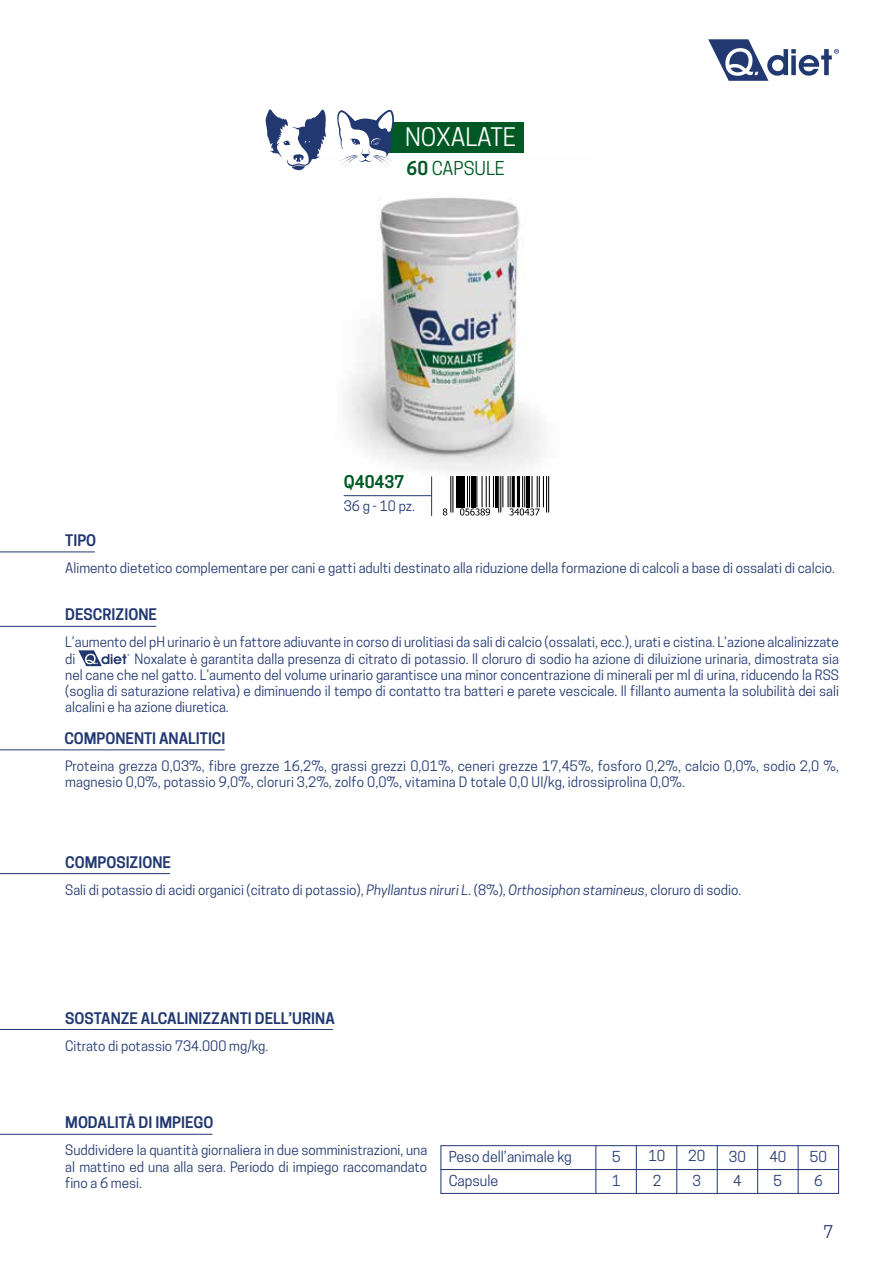
<style>
.page{position:relative;width:893px;height:1263px;background:#fff}
.page>*{position:absolute;margin:0;border:0;box-sizing:border-box;transform-origin:0 0}
.t1{font:24px "Cooper Hewitt";color:#fff}
.t2{font:18px "Cooper Hewitt";color:#005924}
.t3{font:600 16.5px "Cooper Hewitt";color:#005924}
.t4{font:16.5px "Cooper Hewitt";color:#213871}
.t5{font:600 15px "Cooper Hewitt";color:#213871}
.t6{font:14.25px/24.5px "Cooper Hewitt";color:#213871}
.t7{font:13.5px/16.2px "Cooper Hewitt";color:#213871;text-align:justify}
.s1{font-weight:600}
.s2{font-style:italic}
</style>
<div class="page">
<img style="left:343px;top:197px;width:207px;height:308px">
<hr style="left:0;top:551px;width:95px;height:1px;background:#213871">
<div style="left:441px;top:1145px;width:398px;height:49px;border:1px solid #213871"></div>
<hr style="left:441px;top:1169px;width:397px;height:1px;background:#213871">
<hr style="left:595px;top:1145px;width:1px;height:49px;background:#213871">
<hr style="left:636px;top:1145px;width:1px;height:49px;background:#213871">
<hr style="left:676px;top:1145px;width:1px;height:49px;background:#213871">
<hr style="left:757px;top:1145px;width:1px;height:49px;background:#213871">
<hr style="left:798px;top:1145px;width:1px;height:49px;background:#213871">
<hr style="left:717px;top:1145px;width:1px;height:49px;background:#213871">
<div style="left:388px;top:122px;width:135px;height:31px;background:#005924"></div>
<hr style="left:0;top:1134px;width:212px;height:1px;background:#213871">
<hr style="left:0;top:626px;width:156px;height:1px;background:#213871">
<hr style="left:0;top:749px;width:224px;height:1px;background:#213871">
<hr style="left:0;top:873px;width:170px;height:1px;background:#213871">
<svg style="left:265px;top:109px;width:61px;height:61px"></svg>
<svg style="left:337px;top:109px;width:57px;height:59px"></svg>
<hr style="left:452px;top:476px;width:1px;height:36px;background:#000">
<hr style="left:450px;top:476px;width:1px;height:36px;background:#000">
<hr style="left:457px;top:476px;width:2px;height:31px;background:#000">
<hr style="left:460px;top:476px;width:1px;height:31px;background:#000">
<hr style="left:462px;top:476px;width:3px;height:31px;background:#000">
<hr style="left:469px;top:476px;width:1px;height:31px;background:#000">
<hr style="left:467px;top:476px;width:1px;height:31px;background:#000">
<hr style="left:471px;top:476px;width:4px;height:31px;background:#000">
<hr style="left:493px;top:476px;width:1px;height:31px;background:#000">
<hr style="left:489px;top:476px;width:1px;height:31px;background:#000">
<hr style="left:486px;top:476px;width:1px;height:31px;background:#000">
<hr style="left:481px;top:476px;width:2px;height:31px;background:#000">
<hr style="left:476px;top:476px;width:1px;height:31px;background:#000">
<hr style="left:495px;top:476px;width:2px;height:31px;background:#000">
<hr style="left:500px;top:476px;width:1px;height:36px;background:#000">
<hr style="left:498px;top:476px;width:1px;height:36px;background:#000">
<hr style="left:510px;top:476px;width:1px;height:31px;background:#000">
<hr style="left:508px;top:476px;width:1px;height:31px;background:#000">
<hr style="left:502px;top:476px;width:1px;height:31px;background:#000">
<hr style="left:517px;top:476px;width:3px;height:31px;background:#000">
<hr style="left:512px;top:476px;width:3px;height:31px;background:#000">
<hr style="left:524px;top:476px;width:1px;height:31px;background:#000">
<hr style="left:522px;top:476px;width:1px;height:31px;background:#000">
<hr style="left:526px;top:476px;width:3px;height:31px;background:#000">
<hr style="left:548px;top:476px;width:1px;height:36px;background:#000">
<hr style="left:546px;top:476px;width:1px;height:36px;background:#000">
<hr style="left:543px;top:476px;width:1px;height:31px;background:#000">
<hr style="left:539px;top:476px;width:1px;height:31px;background:#000">
<hr style="left:537px;top:476px;width:1px;height:31px;background:#000">
<hr style="left:531px;top:476px;width:1px;height:31px;background:#000">
<svg style="left:443px;top:508px;width:4px;height:7px"></svg>
<svg style="left:460px;top:508px;width:30px;height:7px"></svg>
<svg style="left:510px;top:508px;width:29px;height:7px"></svg>
<hr style="left:344px;top:495px;width:87px;height:1px;background:#213871">
<hr style="left:431px;top:477px;width:1px;height:39px;background:#213871">
<svg style="left:86px;top:654px;width:44px;height:13px"></svg>
<svg style="left:78px;top:650px;width:51px;height:16px"></svg>
<hr style="left:0;top:1029px;width:333px;height:1px;background:#213871">
<svg style="left:708px;top:39px;width:131px;height:42px"></svg>
<h1 class="t1" style="left:405px;top:122px;width:113px">NOXALATE</h1>
<h2 class="t2" style="left:407px;top:158px;width:100px"><span class="s1">60</span> CAPSULE</h2>
<p class="t5" style="left:65px;top:531px;width:32px">TIPO</p>
<p class="t3" style="left:344px;top:472px;width:62px">Q40437</p>
<p class="t7" style="left:344px;top:498px;width:73px">36 g - 10 pz.</p>
<p class="t7" style="left:65px;top:560px;width:771px">Alimento dietetico complementare per cani e gatti adulti destinato alla riduzione della formazione di calcoli a base di ossalati di calcio.</p>
<p class="t5" style="left:65px;top:606px;width:93px">DESCRIZIONE</p>
<p class="t7" style="left:65px;top:634px;width:775px">L’aumento del pH urinario è un fattore adiuvante in corso di urolitiasi da sali di calcio (ossalati, ecc.), urati e cistina. L’azione alcalinizzate</p>
<p class="t7" style="left:135px;top:650px;width:706px">Noxalate è garantita dalla presenza di citrato di potassio. Il cloruro di sodio ha azione di diluizione urinaria, dimostrata sia</p>
<p class="t7" style="left:65px;top:667px;width:775px">nel cane che nel gatto. L’aumento del volume urinario garantisce una minor concentrazione di minerali per ml di urina, riducendo la RSS</p>
<p class="t7" style="left:65px;top:683px;width:775px">(soglia di saturazione relativa) e diminuendo il tempo di contatto tra batteri e parete vescicale. Il fillanto aumenta la solubilità dei sali</p>
<p class="t7" style="left:65px;top:699px;width:165px">alcalini e ha azione diuretica.</p>
<p class="t5" style="left:64px;top:729px;width:163px">COMPONENTI ANALITICI</p>
<p class="t7" style="left:65px;top:758px;width:775px">Proteina grezza 0,03%, fibre grezze 16,2%, grassi grezzi 0,01%, ceneri grezze 17,45%, fosforo 0,2%, calcio 0,0%, sodio 2,0 %, magnesio 0,0%, potassio 9,0%, cloruri 3,2%, zolfo 0,0%, vitamina D totale 0,0 UI/kg, idrossiprolina 0,0%.</p>
<p class="t5" style="left:65px;top:853px;width:107px">COMPOSIZIONE</p>
<p class="t7" style="left:65px;top:881px;width:678px">Sali di potassio di acidi organici (citrato di potassio), <span class="s2">Phyllantus niruri L</span>. (8%), <span class="s2">Orthosiphon stamineus</span>, cloruro di sodio.</p>
<p class="t5" style="left:65px;top:1009px;width:271px">SOSTANZE ALCALINIZZANTI DELL’URINA</p>
<p class="t7" style="left:65px;top:1037px;width:205px">Citrato di potassio 734.000 mg/kg.</p>
<p class="t5" style="left:65px;top:1114px;width:150px">MODALITÀ DI IMPIEGO</p>
<p class="t7" style="left:65px;top:1142px;width:364px">Suddividere la quantità giornaliera in due somministrazioni, una al mattino ed una alla sera. Periodo di impiego raccomandato fino a 6 mesi.</p>
<p class="t6" style="left:449px;top:1144px;width:124px">Peso dell’animale kg<br>Capsule</p>
<p class="t6" style="left:612px;top:1144px;width:10px">5<br>1</p>
<p class="t6" style="left:648px;top:1144px;width:19px;text-align:center">10<br>2</p>
<p class="t6" style="left:688px;top:1144px;width:19px;text-align:center">20<br>3</p>
<p class="t6" style="left:729px;top:1144px;width:19px;text-align:center">30<br>4</p>
<p class="t6" style="left:769px;top:1144px;width:19px">40<br>5</p>
<p class="t6" style="left:810px;top:1144px;width:19px">50<br>6</p>
<p class="t4" style="left:823px;top:1222px;width:11px">7</p>
</div>
